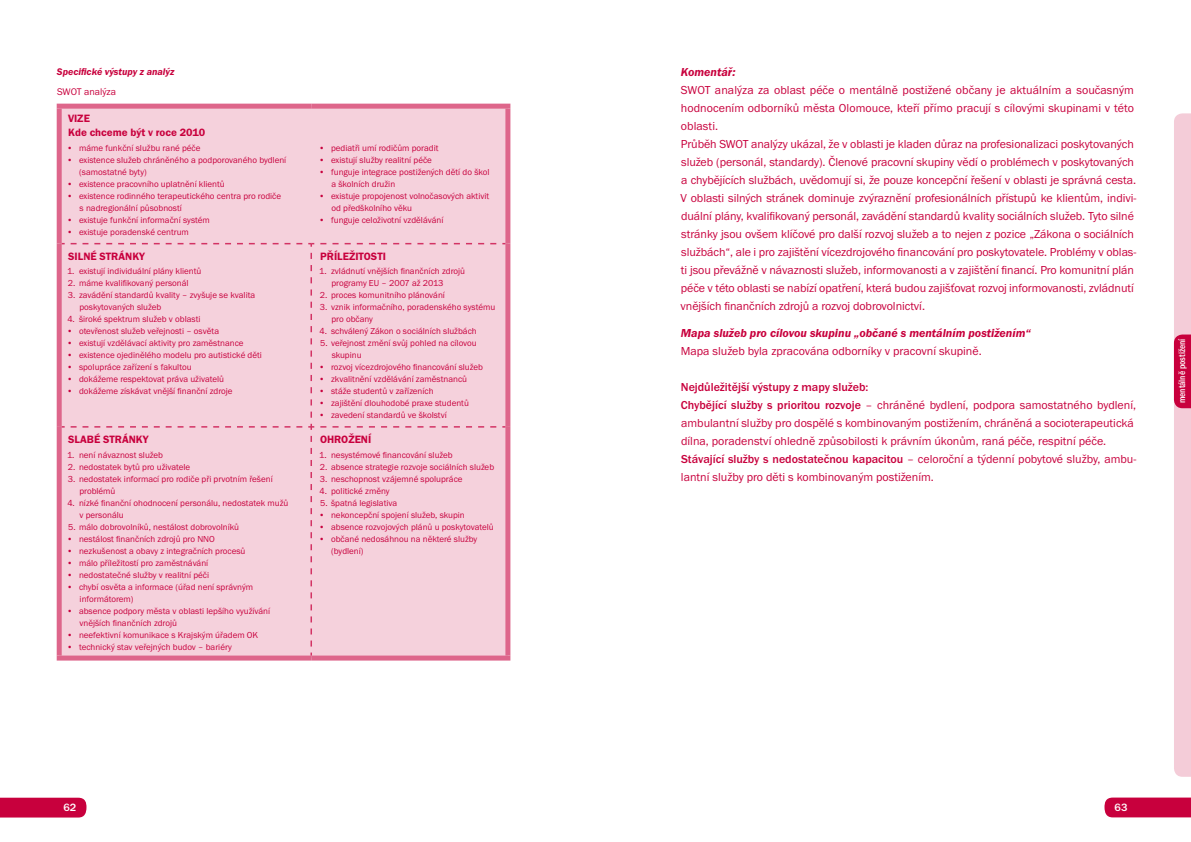
<style>
.page{position:relative;width:1191px;height:842px;background:#fff}
.page>*{position:absolute;margin:0;border:0;box-sizing:border-box;transform-origin:0 0}
.t1{font:12px/18px "Franklin Got Itc TOT Boo";letter-spacing:-.005em;color:#c8003d}
.t2{font:500 12px "Franklin Got Itc TOT";color:#c8003d}
.t3{font:12px "Franklin Got Itc TOT Dem Ita";color:#c8003d}
.t4{font:11px/14.3px "Franklin Got Itc TOT Dem";color:#c8003d}
.t5{font:500 11px "Franklin Got Itc TOT";color:#fff}
.t6{font:10px "Franklin Got Itc TOT Dem Ita";color:#c8003d}
.t7{font:10px "Franklin Got Itc TOT Boo";color:#c8003d}
.t8{font:9.5px "Franklin Got Itc TOT Med Con";color:#fff}
.t9{font:9px/12px "Franklin Got Itc TOT Boo";color:#c8003d}
.s1{font-family:"Franklin Got Itc TOT";font-weight:500}
.s2{font-family:"Franklin Got Itc TOT Boo";font-weight:400}
</style>
<div class="page">
<div style="left:0;top:798px;width:87px;height:19px;background:#c8003d"></div>
<svg style="left:1104px;top:797px;width:87px;height:20px;background:#ca0c46"></svg>
<div style="left:62px;top:109px;width:443px;height:133px;background:#f5d1dc"></div>
<div style="left:57px;top:104px;width:254px;height:5px;background:#de668b"></div>
<div style="left:57px;top:109px;width:5px;height:135px;background:#de668b"></div>
<div style="left:311px;top:104px;width:199px;height:5px;background:#de668b"></div>
<div style="left:505px;top:109px;width:5px;height:135px;background:#de668b"></div>
<div style="left:57px;top:244px;width:5px;height:183px;background:#de668b"></div>
<div style="left:505px;top:244px;width:5px;height:183px;background:#de668b"></div>
<div style="left:57px;top:427px;width:5px;height:228px;background:#de668b"></div>
<div style="left:505px;top:427px;width:5px;height:228px;background:#de668b"></div>
<div style="left:57px;top:655px;width:254px;height:5px;background:#de668b"></div>
<div style="left:311px;top:655px;width:199px;height:5px;background:#de668b"></div>
<div style="left:60px;top:242px;width:447px;height:415px;background:#f5d1dc"></div>
<svg style="left:1174px;top:113px;width:17px;height:664px;background:#efb6c7"></svg>
<p class="t6" style="left:57px;top:66px;width:119px">Specifické výstupy z analýz</p>
<p class="t7" style="left:57px;top:87px;width:60px">SWOT analýza</p>
<p class="t4" style="left:68px;top:111px;width:139px">VIZE<br>Kde chceme být v roce 2010</p>
<p class="t9" style="left:67px;top:142px;width:135px">• máme funkční službu rané péče</p>
<p class="t9" style="left:79px;top:154px;width:208px;text-indent:-13px">• existence služeb chráněného a podporovaného bydlení (samostatné byty)</p>
<p class="t9" style="left:67px;top:178px;width:160px">• existence pracovního uplatnění klientů</p>
<p class="t9" style="left:80px;top:190px;width:203px;text-indent:-13px">• existence rodinného terapeutického centra pro rodiče s nadregionální působností</p>
<p class="t9" style="left:67px;top:214px;width:145px">• existuje funkční informační systém</p>
<p class="t9" style="left:67px;top:226px;width:124px">• existuje poradenské centrum</p>
<p class="t4" style="left:68px;top:249px;width:78px">SILNÉ STRÁNKY</p>
<p class="t9" style="left:67px;top:265px;width:136px">1. existují individuální plány klientů</p>
<p class="t9" style="left:68px;top:277px;width:122px">2. máme kvalifikovaný personál</p>
<p class="t9" style="left:79px;top:289px;width:177px;text-indent:-12px">3. zavádění standardů kvality – zvyšuje se kvalita poskytovaných služeb</p>
<p class="t9" style="left:67px;top:313px;width:135px">4. široké spektrum služeb v oblasti</p>
<p class="t9" style="left:67px;top:325px;width:154px">• otevřenost služeb veřejnosti – osvěta</p>
<p class="t9" style="left:67px;top:337px;width:178px">• existují vzdělávací aktivity pro zaměstnance</p>
<p class="t9" style="left:67px;top:349px;width:197px">• existence ojedinělého modelu pro autistické děti</p>
<p class="t9" style="left:67px;top:361px;width:126px">• spolupráce zařízení s fakultou</p>
<p class="t9" style="left:67px;top:373px;width:159px">• dokážeme respektovat práva uživatelů</p>
<p class="t9" style="left:67px;top:385px;width:167px">• dokážeme získávat vnější finanční zdroje</p>
<p class="t4" style="left:68px;top:432px;width:82px">SLABÉ STRÁNKY</p>
<p class="t9" style="left:67px;top:449px;width:97px">1. není návaznost služeb</p>
<p class="t9" style="left:68px;top:461px;width:124px">2. nedostatek bytů pro uživatele</p>
<p class="t9" style="left:79px;top:473px;width:195px;text-indent:-12px">3. nedostatek informací pro rodiče při prvotním řešení problémů</p>
<p class="t9" style="left:79px;top:497px;width:210px;text-indent:-12px">4. nízké finanční ohodnocení personálu, nedostatek mužů v personálu</p>
<p class="t9" style="left:68px;top:521px;width:172px">5. málo dobrovolníků, nestálost dobrovolníků</p>
<p class="t9" style="left:67px;top:533px;width:150px">• nestálost finančních zdrojů pro NNO</p>
<p class="t9" style="left:67px;top:545px;width:180px">• nezkušenost a obavy z integračních procesů</p>
<p class="t9" style="left:67px;top:557px;width:143px">• málo příležitostí pro zaměstnávání</p>
<p class="t9" style="left:67px;top:569px;width:144px">• nedostatečné služby v realitní péči</p>
<p class="t9" style="left:80px;top:581px;width:175px;text-indent:-13px">• chybí osvěta a informace (úřad není správným informátorem)</p>
<p class="t9" style="left:79px;top:605px;width:192px;text-indent:-13px">• absence podpory města v oblasti lepšího využívání vnějších finančních zdrojů</p>
<p class="t9" style="left:67px;top:629px;width:193px">• neefektivní komunikace s Krajským úřadem OK</p>
<p class="t9" style="left:67px;top:641px;width:167px">• technický stav veřejných budov – bariéry</p>
<p class="t9" style="left:319px;top:142px;width:121px">• pediatři umí rodičům poradit</p>
<p class="t9" style="left:319px;top:154px;width:115px">• existují služby realitní péče</p>
<p class="t9" style="left:331px;top:166px;width:159px;text-indent:-13px">• funguje integrace postižených dětí do škol a školních družin</p>
<p class="t9" style="left:331px;top:190px;width:159px;text-indent:-13px">• existuje propojenost volnočasových aktivit od předškolního věku</p>
<p class="t9" style="left:319px;top:214px;width:126px">• funguje celoživotní vzdělávání</p>
<p class="t4" style="left:320px;top:249px;width:67px">PŘÍLEŽITOSTI</p>
<p class="t9" style="left:331px;top:265px;width:135px;text-indent:-12px">1. zvládnutí vnějších finančních zdrojů programy EU – 2007 až 2013</p>
<p class="t9" style="left:320px;top:289px;width:127px">2. proces komunitního plánování</p>
<p class="t9" style="left:331px;top:301px;width:165px;text-indent:-12px">3. vznik informačního, poradenského systému pro občany</p>
<p class="t9" style="left:319px;top:325px;width:159px">4. schválený Zákon o sociálních službách</p>
<p class="t9" style="left:332px;top:337px;width:146px;text-indent:-11px">5. veřejnost změní svůj pohled na cílovou skupinu</p>
<p class="t9" style="left:319px;top:361px;width:166px">• rozvoj vícezdrojového financování služeb</p>
<p class="t9" style="left:319px;top:373px;width:150px">• zkvalitnění vzdělávání zaměstnanců</p>
<p class="t9" style="left:319px;top:385px;width:116px">• stáže studentů v zařízeních</p>
<p class="t9" style="left:319px;top:397px;width:152px">• zajištění dlouhodobé praxe studentů</p>
<p class="t9" style="left:319px;top:409px;width:130px">• zavedení standardů ve školství</p>
<p class="t4" style="left:320px;top:432px;width:53px">OHROŽENÍ</p>
<p class="t9" style="left:319px;top:449px;width:135px">1. nesystémové financování služeb</p>
<p class="t9" style="left:320px;top:461px;width:176px">2. absence strategie rozvoje sociálních služeb</p>
<p class="t9" style="left:320px;top:473px;width:144px">3. neschopnost vzájemné spolupráce</p>
<p class="t9" style="left:319px;top:485px;width:71px">4. politické změny</p>
<p class="t9" style="left:320px;top:497px;width:79px">5. špatná legislativa</p>
<p class="t9" style="left:319px;top:509px;width:148px">• nekoncepční spojení služeb, skupin</p>
<p class="t9" style="left:319px;top:521px;width:176px">• absence rozvojových plánů u poskytovatelů</p>
<p class="t9" style="left:331px;top:533px;width:147px;text-indent:-13px">• občané nedosáhnou na některé služby (bydlení)</p>
<h1 class="t3" style="left:681px;top:65px;width:56px">Komentář:</h1>
<p class="t1" style="left:680px;top:81px;width:457px">SWOT analýza za oblast péče o mentálně postižené občany je aktuálním a současným hodnocením odborníků města Olomouce, kteří přímo pracují s cílovými skupinami v této oblasti.<br>Průběh SWOT analýzy ukázal, že v oblasti je kladen důraz na profesionalizaci poskytovaných služeb (personál, standardy). Členové pracovní skupiny vědí o problémech v poskytovaných a chybějících službách, uvědomují si, že pouze koncepční řešení v oblasti je správná cesta.<br>V oblasti silných stránek dominuje zvýraznění profesionálních přístupů ke klientům, indivi&shy;duální plány, kvalifikovaný personál, zavádění standardů kvality sociálních služeb. Tyto silné stránky jsou ovšem klíčové pro další rozvoj služeb a to nejen z pozice „Zákona o sociálních službách“, ale i pro zajištění vícezdrojového financování pro poskytovatele. Problémy v oblas&shy;ti jsou převážně v návaznosti služeb, informovanosti a v zajištění financí. Pro komunitní plán péče v této oblasti se nabízí opatření, která budou zajišťovat rozvoj informovanosti, zvládnutí vnějších finančních zdrojů a rozvoj dobrovolnictví.</p>
<h1 class="t3" style="left:681px;top:326px;width:351px">Mapa služeb pro cílovou skupinu „občané s mentálním postižením“</h1>
<h1 class="t1" style="left:681px;top:342px;width:302px">Mapa služeb byla zpracována odborníky v pracovní skupině.</h1>
<h1 class="t2" style="left:681px;top:380px;width:189px">Nejdůležitější výstupy z mapy služeb:</h1>
<p class="t1" style="left:681px;top:396px;width:457px"><span class="s1">Chybějící služby s prioritou rozvoje</span> – chráněné bydlení, podpora samostatného bydlení, ambulantní služby pro dospělé s kombinovaným postižením, chráněná a socioterapeutická dílna, poradenství ohledně způsobilosti k právním úkonům, raná péče, respitní péče.</p>
<h1 class="t2" style="left:681px;top:452px;width:457px">Stávající služby s nedostatečnou kapacitou <span class="s2">– celoroční a týdenní pobytové služby, ambu-</span></h1>
<h1 class="t1" style="left:681px;top:468px;width:254px">lantní služby pro děti s kombinovaným postižením.</h1>
<p class="t8" style="left:1176px;top:403px;width:66px;rotate:-90deg">mentálně postižení</p>
<p class="t5" style="left:63px;top:801px;width:14px">62</p>
<p class="t5" style="left:1114px;top:801px;width:14px">63</p>
</div>
